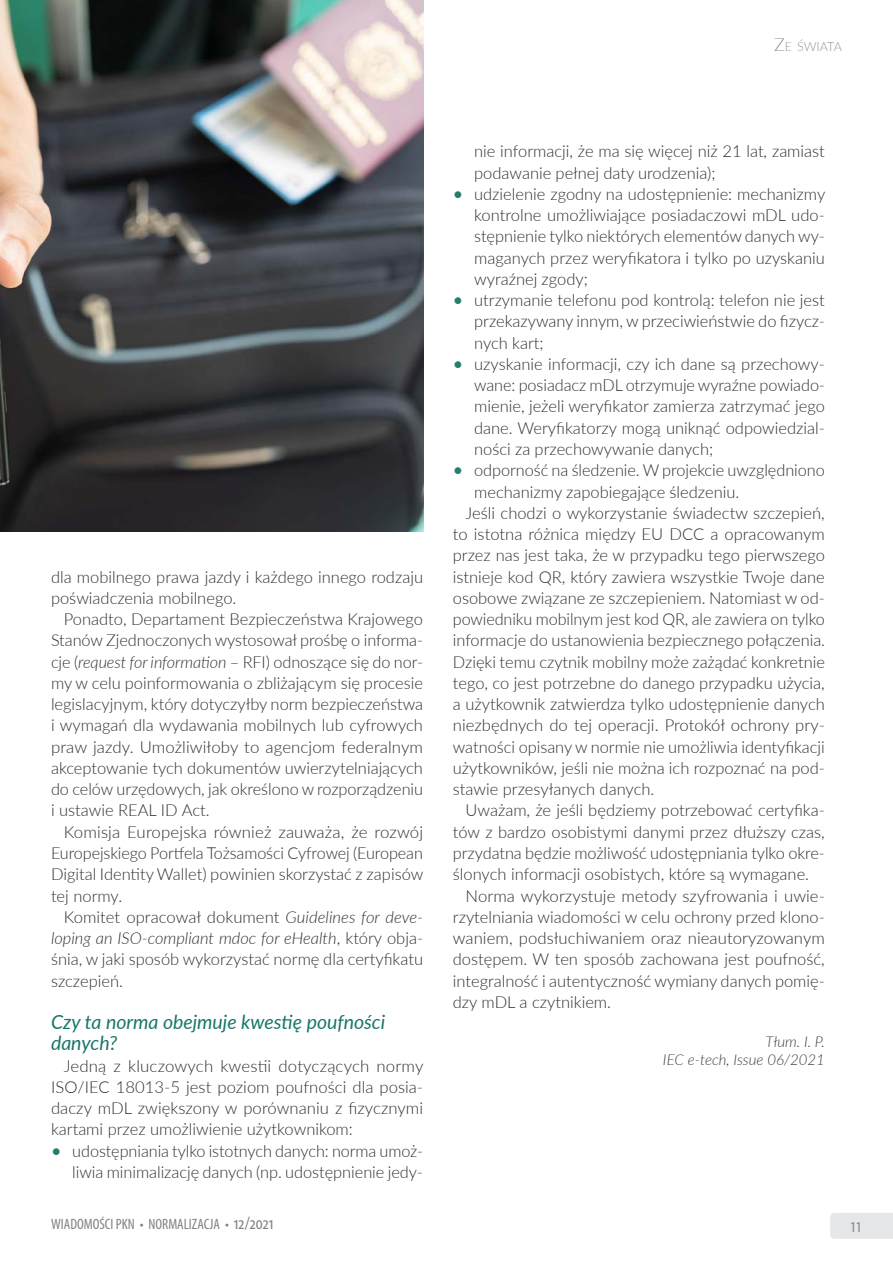
<style>
.page{position:relative;width:893px;height:1263px;background:#fff}
.page>*{position:absolute;margin:0;border:0;box-sizing:border-box;transform-origin:0 0}
.t1{font:italic 19.5px/21.3px "Lato";color:#187768}
.t2{font:300 16.5px/21.3px "Lato";color:#312f30;text-align:justify}
.t3{font:condensed 15px "Myriad Pro";color:#808285}
.t4{font:italic 300 15px/18px "Lato";color:#3e3e3f;text-align:right}
.t5{font:300 12.6px "Lato";color:#939598}
.s1{font-size:18px}
.s2{font-style:italic}
.s3{font-weight:400;font-size:18px;color:#237e6f}
</style>
<div class="page">
<div style="left:830px;top:1213px;width:63px;height:26px;background:#e6e7e9"></div>
<img style="left:0;top:0;width:423px;height:531px">
<p class="t5" style="left:774px;top:38px;width:69px"><span class="s1">Z</span>E ŚWIATA</p>
<p class="t2" style="left:51px;top:565px;width:374px">dla mobilnego prawa jazdy i każdego innego rodzaju poświadczenia mobilnego.</p>
<p class="t2" style="left:51px;top:608px;width:374px;text-indent:13px">Ponadto, Departament Bezpieczeństwa Krajowego Stanów Zjednoczonych wystosował prośbę o informa&shy;cje (<span class="s2">request for information</span> – RFI) odnoszące się do nor&shy;my w celu poinformowania o zbliżającym się procesie legislacyjnym, który dotyczyłby norm bezpieczeństwa i wymagań dla wydawania mobilnych lub cyfrowych praw jazdy. Umożliwiłoby to agencjom federalnym akceptowanie tych dokumentów uwierzytelniających do celów urzędowych, jak określono w rozporządzeniu i ustawie REAL ID Act.</p>
<p class="t2" style="left:51px;top:820px;width:374px;text-indent:13px">Komisja Europejska również zauważa, że rozwój Europejskiego Portfela Tożsamości Cyfrowej (European Digital Identity Wallet) powinien skorzystać z zapisów tej normy.</p>
<p class="t2" style="left:51px;top:906px;width:374px;text-indent:13px">Komitet opracował dokument <span class="s2">Guidelines for deve&shy;loping an ISO-compliant mdoc for eHealth</span>, który obja&shy;śnia, w jaki sposób wykorzystać normę dla certyfikatu szczepień.</p>
<p class="t1" style="left:51px;top:1010px;width:336px">Czy ta norma obejmuje kwestię poufności danych?</p>
<p class="t2" style="left:51px;top:1054px;width:374px;text-indent:13px">Jedną z kluczowych kwestii dotyczących normy ISO/IEC 18013-5 jest poziom poufności dla posia&shy;daczy mDL zwiększony w porównaniu z fizycznymi kartami przez umożliwienie użytkownikom:</p>
<p class="t2" style="left:51px;top:1139px;width:374px;text-align:right"><span class="s3">•</span> udostępniania tylko istotnych danych: norma umoż&shy;liwia minimalizację danych (np. udostępnienie jedy-</p>
<p class="t2" style="left:474px;top:140px;width:352px">nie informacji, że ma się więcej niż 21 lat, zamiast podawanie pełnej daty urodzenia);</p>
<p class="t2" style="left:474px;top:183px;width:353px;text-indent:-21px"><span class="s3">•</span> udzielenie zgodny na udostępnienie: mechanizmy kontrolne umożliwiające posiadaczowi mDL udo&shy;stępnienie tylko niektórych elementów danych wy&shy;maganych przez weryfikatora i tylko po uzyskaniu wyraźnej zgody;</p>
<p class="t2" style="left:474px;top:289px;width:352px;text-indent:-21px"><span class="s3">•</span> utrzymanie telefonu pod kontrolą: telefon nie jest przekazywany innym, w przeciwieństwie do fizycz&shy;nych kart;</p>
<p class="t2" style="left:474px;top:353px;width:352px;text-indent:-21px"><span class="s3">•</span> uzyskanie informacji, czy ich dane są przechowy&shy;wane: posiadacz mDL otrzymuje wyraźne powiado&shy;mienie, jeżeli weryfikator zamierza zatrzymać jego dane. Weryfikatorzy mogą uniknąć odpowiedzial&shy;ności za przechowywanie danych;</p>
<p class="t2" style="left:453px;top:459px;width:374px"><span class="s3">•</span> odporność na śledzenie. W projekcie uwzględniono</p>
<p class="t2" style="left:474px;top:480px;width:267px">mechanizmy zapobiegające śledzeniu.</p>
<p class="t2" style="left:466px;top:502px;width:361px">Jeśli chodzi o wykorzystanie świadectw szczepień,</p>
<p class="t2" style="left:453px;top:523px;width:374px">to istotna różnica między EU DCC a opracowanym</p>
<p class="t2" style="left:453px;top:544px;width:374px">przez nas jest taka, że w przypadku tego pierwszego</p>
<p class="t2" style="left:453px;top:565px;width:374px">istnieje kod QR, który zawiera wszystkie Twoje dane</p>
<p class="t2" style="left:453px;top:587px;width:374px">osobowe związane ze szczepieniem. Natomiast w od-</p>
<p class="t2" style="left:453px;top:608px;width:373px">powiedniku mobilnym jest kod QR, ale zawiera on tylko</p>
<p class="t2" style="left:453px;top:629px;width:374px">informacje do ustanowienia bezpiecznego połączenia.</p>
<p class="t2" style="left:453px;top:650px;width:374px">Dzięki temu czytnik mobilny może zażądać konkretnie</p>
<p class="t2" style="left:453px;top:672px;width:373px">tego, co jest potrzebne do danego przypadku użycia,</p>
<p class="t2" style="left:453px;top:693px;width:373px">a użytkownik zatwierdza tylko udostępnienie danych</p>
<p class="t2" style="left:453px;top:714px;width:374px">niezbędnych do tej operacji. Protokół ochrony pry-</p>
<p class="t2" style="left:453px;top:735px;width:373px">watności opisany w normie nie umożliwia identyfikacji</p>
<p class="t2" style="left:453px;top:757px;width:373px">użytkowników, jeśli nie można ich rozpoznać na pod-</p>
<p class="t2" style="left:453px;top:778px;width:203px">stawie przesyłanych danych.</p>
<p class="t2" style="left:466px;top:799px;width:361px">Uważam, że jeśli będziemy potrzebować certyfika-</p>
<p class="t2" style="left:453px;top:820px;width:373px">tów z bardzo osobistymi danymi przez dłuższy czas,</p>
<p class="t2" style="left:453px;top:842px;width:374px">przydatna będzie możliwość udostępniania tylko okre-</p>
<p class="t2" style="left:453px;top:863px;width:358px">ślonych informacji osobistych, które są wymagane.</p>
<p class="t2" style="left:466px;top:884px;width:361px">Norma wykorzystuje metody szyfrowania i uwie-</p>
<p class="t2" style="left:453px;top:906px;width:374px">rzytelniania wiadomości w celu ochrony przed klono-</p>
<p class="t2" style="left:453px;top:927px;width:374px">waniem, podsłuchiwaniem oraz nieautoryzowanym</p>
<p class="t2" style="left:453px;top:948px;width:374px">dostępem. W ten sposób zachowana jest poufność,</p>
<p class="t2" style="left:453px;top:969px;width:374px">integralność i autentyczność wymiany danych pomię-</p>
<p class="t2" style="left:453px;top:991px;width:160px">dzy mDL a czytnikiem.</p>
<p class="t4" style="left:663px;top:1032px;width:163px">Tłum. I. P.<br>IEC e-tech, Issue 06/2021</p>
<p class="t3" style="left:51px;top:1215px;width:224px">WIADOMOŚCI PKN • NORMALIZACJA • <span class="s1">12/2021</span></p>
<p class="t3" style="left:850px;top:1218px;width:13px">11</p>
</div>
